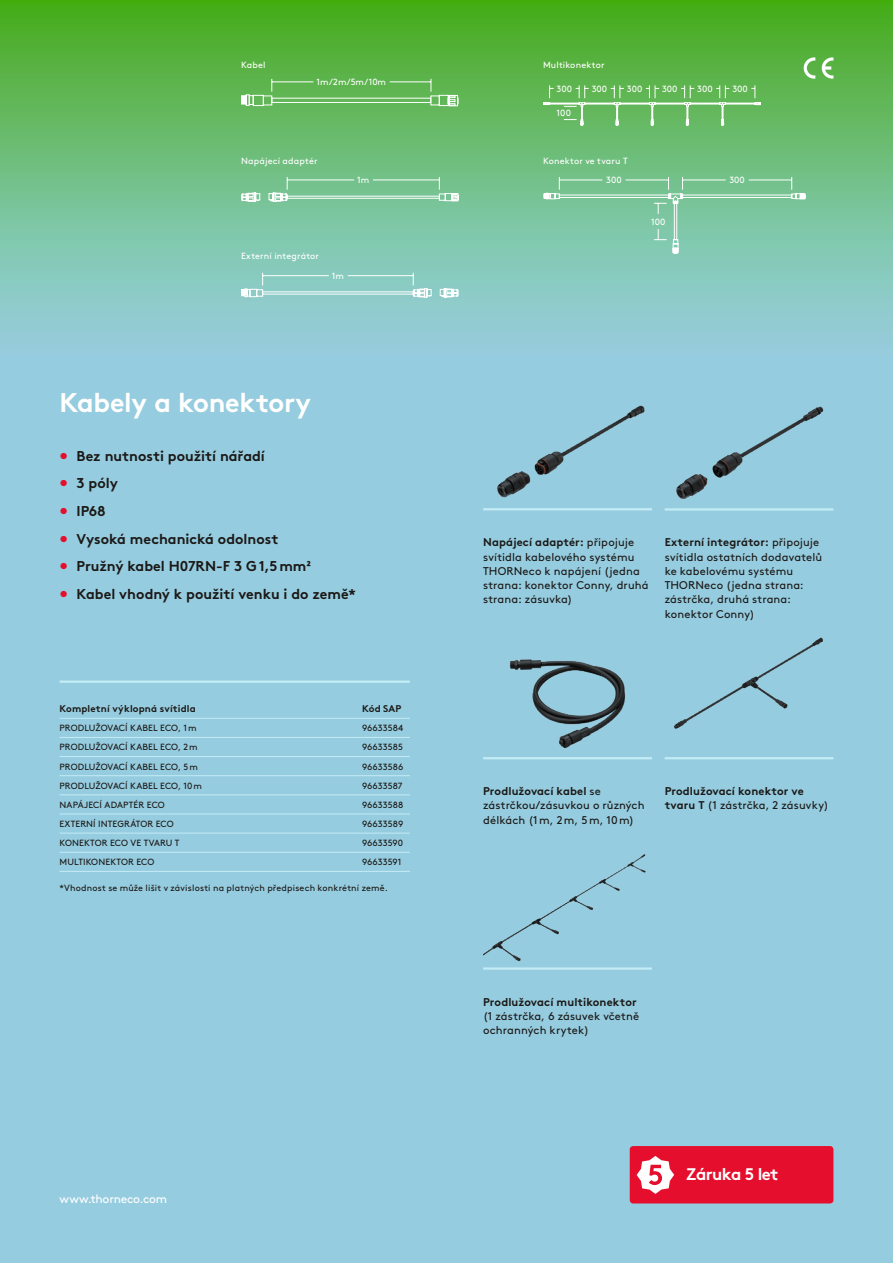
<style>
.page{position:relative;width:893px;height:1263px;background:#96ccdf}
.page>*{position:absolute;margin:0;border:0;box-sizing:border-box;transform-origin:0 0}
.Subheadline_white_18{font:700 27px "Brown";letter-spacing:-.005em;color:#fff}
.t1{font:700 16.8px "Brown";letter-spacing:-.035em;color:#fff}
.t2{font:700 14.25px "Brown";color:#1b1917}
.t3{font:12px "Brown";letter-spacing:-.02em;color:#fff}
.Running_Text_7_5pt{font:11.25px/14.2px "Brown";letter-spacing:.015em;color:#1b1917}
.Running_Text_7_5pt-2{font:700 11.25px/14.2px "Brown";letter-spacing:.005em;color:#1b1917}
.Table_Headline_6_5pt{font:700 9.75px "Brown";letter-spacing:.015em;color:#1b1917}
.Table_Text_6pt{font:9px "Brown";letter-spacing:.005em;color:#1b1917}
.Caption_6pt{font:9px "Brown";letter-spacing:.015em;color:#fff}
.Caption_6pt-2{font:9px "Brown";letter-spacing:.02em;color:#1b1917}
.s1{color:#e50e2c}
.s2{font-weight:700}
.s3{font-weight:400}
</style>
<div class="page">
<div style="left:0;top:0;width:893px;height:355px;background:linear-gradient(to bottom,#48ad1d,#9bd1ea)"></div>
<hr style="left:60px;top:718px;width:302px;height:1px;background:#c4ecf5">
<hr style="left:362px;top:718px;width:48px;height:1px;background:#c4ecf5">
<hr style="left:60px;top:737px;width:302px;height:1px;background:#c4ecf5">
<hr style="left:362px;top:737px;width:48px;height:1px;background:#c4ecf5">
<hr style="left:60px;top:756px;width:302px;height:1px;background:#c4ecf5">
<hr style="left:362px;top:756px;width:48px;height:1px;background:#c4ecf5">
<hr style="left:60px;top:775px;width:302px;height:1px;background:#c4ecf5">
<hr style="left:362px;top:775px;width:48px;height:1px;background:#c4ecf5">
<hr style="left:60px;top:794px;width:302px;height:1px;background:#c4ecf5">
<hr style="left:362px;top:794px;width:48px;height:1px;background:#c4ecf5">
<hr style="left:60px;top:814px;width:302px;height:1px;background:#c4ecf5">
<hr style="left:60px;top:833px;width:302px;height:1px;background:#c4ecf5">
<hr style="left:60px;top:852px;width:302px;height:1px;background:#c4ecf5">
<hr style="left:60px;top:871px;width:302px;height:1px;background:#c4ecf5">
<hr style="left:362px;top:814px;width:48px;height:1px;background:#c4ecf5">
<hr style="left:362px;top:833px;width:48px;height:1px;background:#c4ecf5">
<hr style="left:362px;top:852px;width:48px;height:1px;background:#c4ecf5">
<hr style="left:362px;top:871px;width:48px;height:1px;background:#c4ecf5">
<hr style="left:483px;top:757px;width:169px;height:2px;background:#c4ecf5">
<hr style="left:483px;top:967px;width:169px;height:3px;background:#c4ecf5">
<hr style="left:665px;top:757px;width:168px;height:2px;background:#c4ecf5">
<hr style="left:665px;top:508px;width:168px;height:3px;background:#c4ecf5">
<hr style="left:483px;top:508px;width:169px;height:2px;background:#c4ecf5">
<hr style="left:60px;top:680px;width:350px;height:3px;background:#c4ecf5">
<img style="left:497px;top:405px;width:148px;height:93px">
<img style="left:676px;top:406px;width:148px;height:94px">
<img style="left:483px;top:854px;width:163px;height:108px">
<img style="left:509px;top:659px;width:117px;height:90px">
<svg style="left:241px;top:79px;width:217px;height:27px"></svg>
<svg style="left:241px;top:177px;width:218px;height:25px"></svg>
<svg style="left:241px;top:273px;width:218px;height:25px"></svg>
<svg style="left:543px;top:85px;width:218px;height:40px"></svg>
<img style="left:674px;top:637px;width:149px;height:92px">
<svg style="left:544px;top:177px;width:262px;height:76px"></svg>
<svg style="left:804px;top:57px;width:11px;height:22px"></svg>
<svg style="left:822px;top:57px;width:11px;height:22px"></svg>
<div style="left:630px;top:1146px;width:203px;height:57px;background:#e50e2c;border-radius:3px"></div>
<svg style="left:637px;top:1156px;width:37px;height:38px"></svg>
<p class="Caption_6pt" style="left:241px;top:58px;width:26px">Kabel</p>
<p class="Caption_6pt" style="left:543px;top:58px;width:63px">Multikonektor</p>
<p class="Caption_6pt" style="left:317px;top:75px;width:71px">1m/2m/5m/10m</p>
<p class="Caption_6pt" style="left:557px;top:82px;width:17px">300</p>
<p class="Caption_6pt" style="left:592px;top:82px;width:17px">300</p>
<p class="Caption_6pt" style="left:627px;top:82px;width:17px">300</p>
<p class="Caption_6pt" style="left:662px;top:82px;width:17px">300</p>
<p class="Caption_6pt" style="left:697px;top:82px;width:17px">300</p>
<p class="Caption_6pt" style="left:732px;top:82px;width:17px">300</p>
<p class="Caption_6pt" style="left:557px;top:106px;width:16px">100</p>
<p class="Caption_6pt" style="left:241px;top:154px;width:78px">Napájecí adaptér</p>
<p class="Caption_6pt" style="left:543px;top:154px;width:86px">Konektor ve tvaru T</p>
<p class="Caption_6pt" style="left:357px;top:173px;width:14px">1m</p>
<p class="Caption_6pt" style="left:241px;top:249px;width:79px">Externí integrátor</p>
<p class="Caption_6pt" style="left:332px;top:269px;width:14px">1m</p>
<p class="Caption_6pt" style="left:606px;top:173px;width:17px">300</p>
<p class="Caption_6pt" style="left:651px;top:215px;width:16px">100</p>
<p class="Subheadline_white_18" style="left:60px;top:381px;width:253px">Kabely a konektory</p>
<p class="Caption_6pt" style="left:729px;top:173px;width:17px">300</p>
<p class="t2" style="left:60px;top:444px;width:207px"><span class="s1">•</span> Bez nutnosti použití nářadí</p>
<p class="t2" style="left:60px;top:472px;width:60px"><span class="s1">•</span> 3 póly</p>
<p class="t2" style="left:60px;top:499px;width:48px"><span class="s1">•</span> IP68</p>
<p class="t2" style="left:60px;top:527px;width:221px"><span class="s1">•</span> Vysoká mechanická odolnost</p>
<p class="t2" style="left:60px;top:555px;width:253px"><span class="s1">•</span> Pružný kabel H07RN-F 3 G1,5mm²</p>
<p class="t2" style="left:60px;top:582px;width:298px"><span class="s1">•</span> Kabel vhodný k použití venku i do země*</p>
<p class="Table_Headline_6_5pt" style="left:60px;top:701px;width:138px">Kompletní výklopná svítidla</p>
<p class="Table_Headline_6_5pt" style="left:362px;top:701px;width:41px">Kód SAP</p>
<p class="Table_Text_6pt" style="left:60px;top:721px;width:139px">PRODLUŽOVACÍ KABEL ECO, 1m</p>
<p class="Table_Text_6pt" style="left:362px;top:721px;width:43px">96633584</p>
<p class="Table_Text_6pt" style="left:60px;top:740px;width:140px">PRODLUŽOVACÍ KABEL ECO, 2m</p>
<p class="Table_Text_6pt" style="left:362px;top:740px;width:42px">96633585</p>
<p class="Table_Text_6pt" style="left:60px;top:759px;width:140px">PRODLUŽOVACÍ KABEL ECO, 5m</p>
<p class="Table_Text_6pt" style="left:362px;top:759px;width:43px">96633586</p>
<p class="Table_Text_6pt" style="left:60px;top:779px;width:144px">PRODLUŽOVACÍ KABEL ECO, 10m</p>
<p class="Table_Text_6pt" style="left:362px;top:779px;width:42px">96633587</p>
<p class="Table_Text_6pt" style="left:60px;top:798px;width:107px">NAPÁJECÍ ADAPTÉR ECO</p>
<p class="Table_Text_6pt" style="left:362px;top:798px;width:43px">96633588</p>
<p class="Table_Text_6pt" style="left:60px;top:817px;width:116px">EXTERNÍ INTEGRÁTOR ECO</p>
<p class="Table_Text_6pt" style="left:362px;top:817px;width:43px">96633589</p>
<p class="Table_Text_6pt" style="left:60px;top:836px;width:122px">KONEKTOR ECO VE TVARU T</p>
<p class="Table_Text_6pt" style="left:362px;top:836px;width:43px">96633590</p>
<p class="Table_Text_6pt" style="left:60px;top:855px;width:96px">MULTIKONEKTOR ECO</p>
<p class="Table_Text_6pt" style="left:362px;top:855px;width:41px">96633591</p>
<p class="Caption_6pt-2" style="left:60px;top:881px;width:330px">*Vhodnost se může lišit v závislosti na platných předpisech konkrétní země.</p>
<p class="t3" style="left:60px;top:1190px;width:109px">www.thorneco.com</p>
<p class="Running_Text_7_5pt" style="left:483px;top:534px;width:167px"><span class="s2">Napájecí adaptér:</span> připojuje svítidla kabelového systému<br>THORNeco k napájení (jedna strana: konektor Conny, druhá strana: zásuvka)</p>
<p class="Running_Text_7_5pt" style="left:665px;top:534px;width:159px"><span class="s2">Externí integrátor:</span> připojuje svítidla ostatních dodavatelů ke kabelovému systému<br>THORNeco (jedna strana: zástrčka, druhá strana: konektor Conny)</p>
<p class="Running_Text_7_5pt" style="left:483px;top:783px;width:163px"><span class="s2">Prodlužovací kabel</span> se zástrčkou/zásuvkou o různých délkách (1m, 2m, 5m, 10m)</p>
<p class="Running_Text_7_5pt-2" style="left:665px;top:783px;width:166px">Prodlužovací konektor ve tvaru T <span class="s3">(1 zástrčka, 2 zásuvky)</span></p>
<p class="Running_Text_7_5pt" style="left:483px;top:994px;width:157px"><span class="s2">Prodlužovací multikonektor </span>(1 zástrčka, 6 zásuvek včetně ochranných krytek)</p>
<h2 class="t1" style="left:686px;top:1161px;width:94px">Záruka 5 let</h2>
</div>
